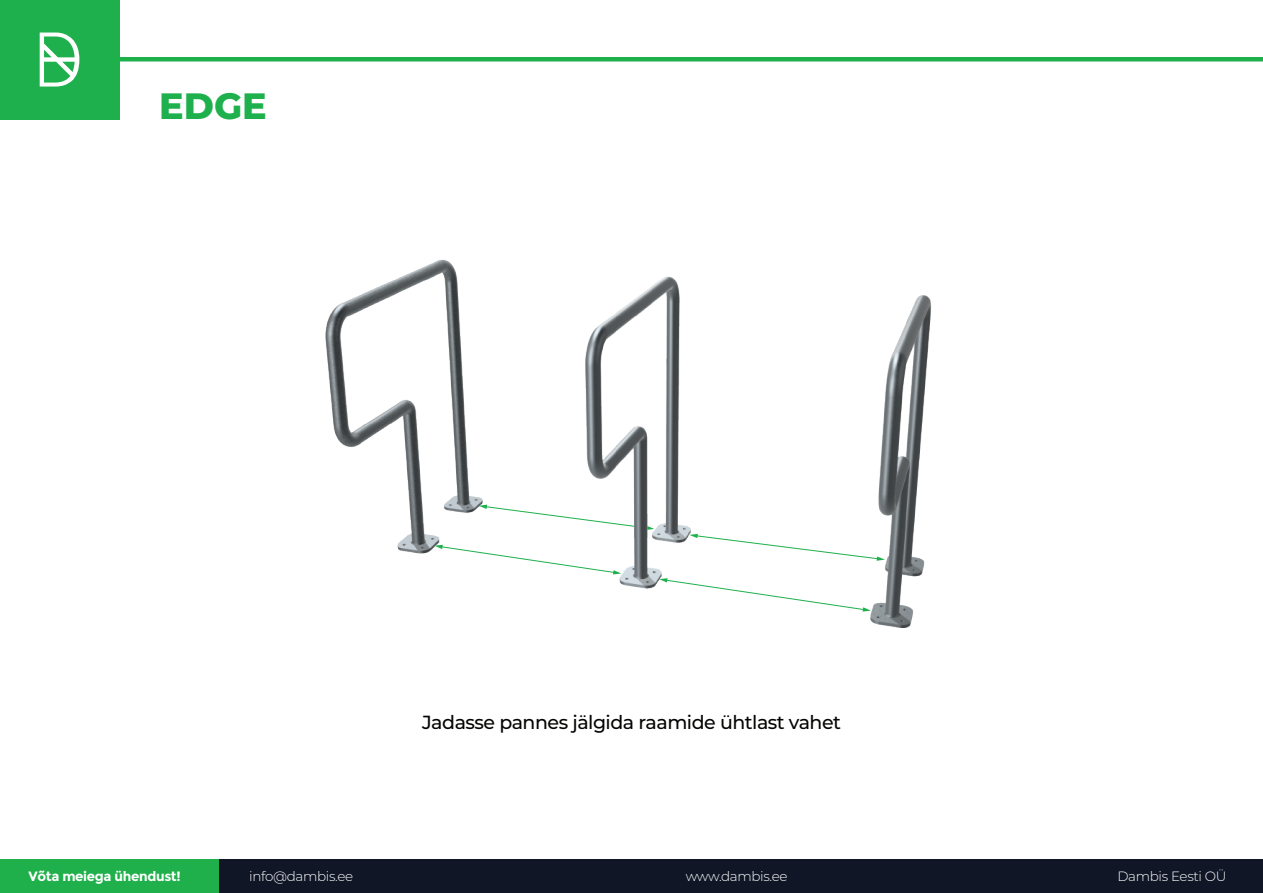
<style>
.page{position:relative;width:1263px;height:893px;background:#fff}
.page>*{position:absolute;margin:0;border:0;box-sizing:border-box;transform-origin:0 0}
.t1{font:800 36.6px "Montserrat";color:#1eb04c}
.t2{font:500 19.05px "Montserrat";letter-spacing:-.025em;color:#040503}
.t3{font:300 13.5px "Montserrat";letter-spacing:-.025em;color:#fff}
.t4{font:700 13.5px "Montserrat";letter-spacing:-.025em;color:#fff}
</style>
<div class="page">
<img style="left:325px;top:260px;width:606px;height:368px">
<div style="left:0;top:859px;width:1263px;height:34px;background:#101626"></div>
<div style="left:0;top:859px;width:218px;height:34px;background:#20b04b"></div>
<div style="left:0;top:0;width:119px;height:119px;background:#1eb04c"></div>
<svg style="left:40px;top:33px;width:39px;height:54px"></svg>
<hr style="left:109px;top:57px;width:1154px;height:4px;background:#1eb04b">
<svg style="left:434px;top:545px;width:187px;height:29px"></svg>
<svg style="left:659px;top:578px;width:212px;height:34px"></svg>
<svg style="left:479px;top:505px;width:175px;height:25px"></svg>
<svg style="left:689px;top:534px;width:196px;height:27px"></svg>
<img style="left:634px;top:515px;width:13px;height:22px">
<h1 class="t1" style="left:159px;top:79px;width:109px">EDGE</h1>
<h2 class="t2" style="left:422px;top:709px;width:421px">Jadasse pannes jälgida raamide ühtlast vahet</h2>
<p class="t4" style="left:28px;top:869px;width:154px">Võta meiega ühendust!</p>
<p class="t3" style="left:249px;top:867px;width:105px">info@dambis.ee</p>
<p class="t3" style="left:686px;top:867px;width:103px">www.dambis.ee</p>
<p class="t3" style="left:1117px;top:867px;width:111px">Dambis Eesti OÜ</p>
</div>
